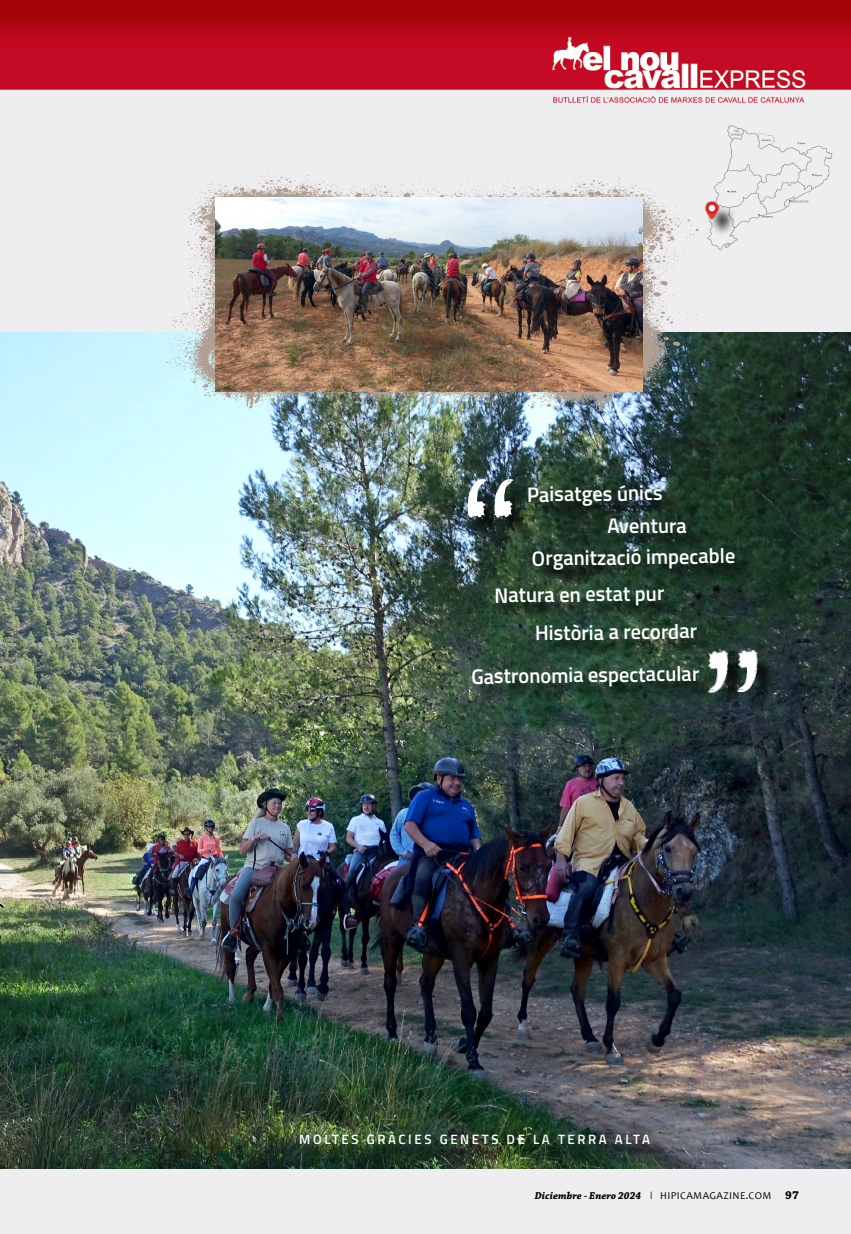
<style>
.page{position:relative;width:851px;height:1234px;background:#fff}
.page>*{position:absolute;margin:0;border:0;box-sizing:border-box;transform-origin:0 0}
.t1{font:600 21px/38.4px "Titillium Web";color:#fff}
.t2{font:600 13.5px "Titillium Web";letter-spacing:.2em;color:#fff}
.t3{font:italic 700 10.5px "Chaparral Pro";color:#000}
.s1{font-family:"Titillium Web";font-weight:300;font-style:normal}
.s2{font-family:"Candara";font-weight:400;font-style:normal}
.s3{font-style:normal;font-size:12px}
</style>
<div class="page">
<img style="left:0;top:54px;width:850px;height:1179px">
<img style="left:0;top:333px;width:850px;height:834px">
<div style="left:0;top:0;width:850px;height:54px;background:linear-gradient(to bottom,#9e0100,#c7102c)"></div>
<div style="left:474px;top:668px;width:242px;height:36px;background:#000;opacity:.75"></div>
<div style="left:302px;top:1134px;width:365px;height:28px;background:#000;opacity:.75"></div>
<div style="left:498px;top:590px;width:184px;height:33px;background:#000;opacity:.75"></div>
<div style="left:538px;top:626px;width:176px;height:32px;background:#000;opacity:.75"></div>
<div style="left:535px;top:551px;width:218px;height:37px;background:#000;opacity:.75"></div>
<div style="left:531px;top:488px;width:149px;height:36px;background:#000;opacity:.75"></div>
<img style="left:706px;top:125px;width:130px;height:138px">
<div style="left:707px;top:204px;width:29px;height:32px;background:#000;opacity:.75"></div>
<img style="left:712px;top:201px;width:6px;height:18px">
<div style="left:610px;top:521px;width:94px;height:30px;background:#000;opacity:.75"></div>
<div style="left:470px;top:482px;width:60px;height:54px;background:#000;opacity:.75"></div>
<img style="left:444px;top:454px;width:79px;height:97px">
<img style="left:700px;top:619px;width:82px;height:96px">
<img style="left:156px;top:171px;width:556px;height:256px">
<img style="left:215px;top:197px;width:427px;height:194px">
<p class="t1" style="left:606px;top:475px;width:81px;line-height:33px;text-indent:-80px;rotate:-1deg">Paisatges únics<br>Aventura</p>
<p class="t1" style="left:531px;top:538px;width:205px;rotate:-1deg">Organització impecable</p>
<p class="t1" style="left:534px;top:574px;width:163px;text-indent:-40px;rotate:-1deg">Natura en estat pur<br>Història a recordar</p>
<p class="t1" style="left:471px;top:656px;width:229px;rotate:-1deg">Gastronomia espectacular</p>
<p class="t2" style="left:299px;top:1129px;width:352px">MOLTES GRÀCIES GENETS DE LA TERRA ALTA</p>
<p class="t3" style="left:534px;top:1189px;width:265px">Diciembre - Enero 2024 <span class="s1">I</span> <span class="s2">HIPICAMAGAZINE.COM</span> <span class="s3">97</span></p>
</div>
